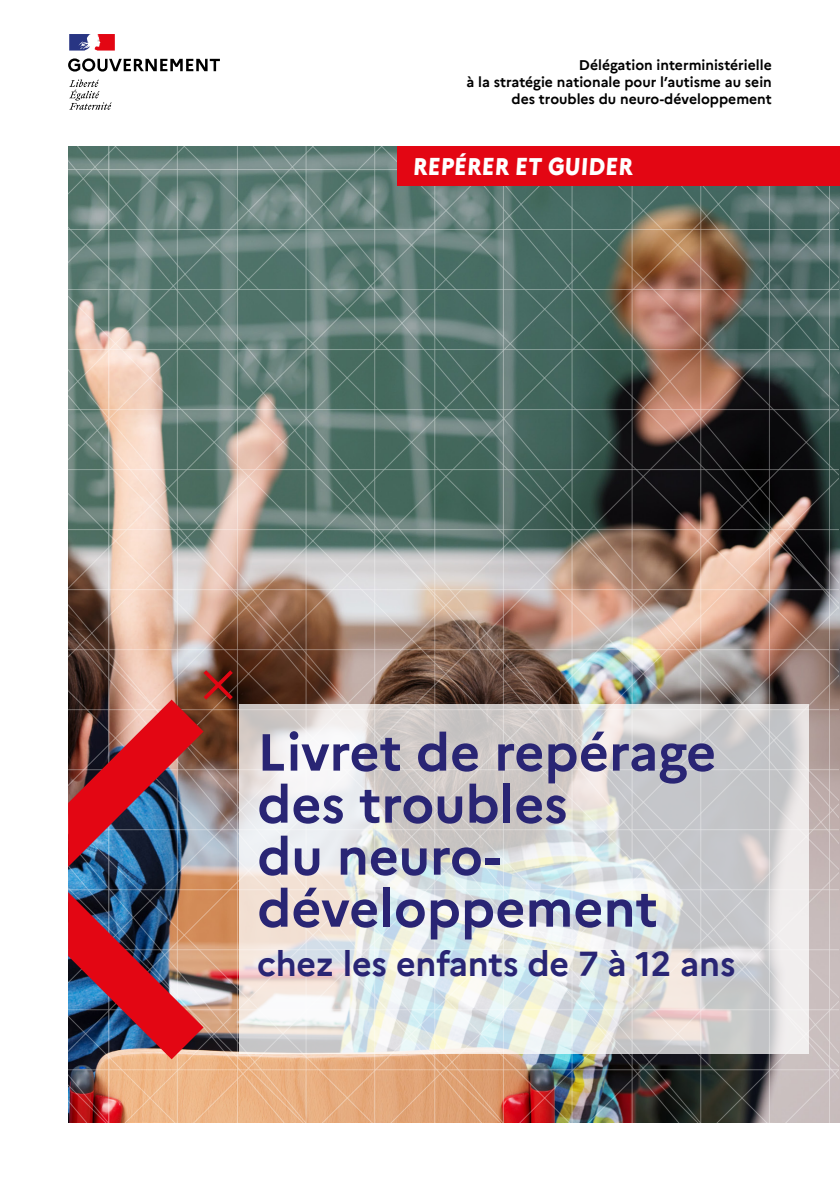
<style>
.page{position:relative;width:840px;height:1191px;background:#fff}
.page>*{position:absolute;margin:0;border:0;box-sizing:border-box;transform-origin:0 0}
.t1{font:700 52px/52px "Marianne";color:#292574}
.t2{font:700 34px "Marianne";letter-spacing:-.005em;color:#292574}
.t3{font:800 24px "Marianne";color:#fff;scale:.9 1}
.t4{font:700 14px/16.8px "Marianne";color:#000;text-align:right}
</style>
<div class="page">
<img style="left:68px;top:146px;width:769px;height:977px">
<div style="left:397px;top:146px;width:442px;height:40px;background:#e30613"></div>
<svg style="left:68px;top:58px;width:152px;height:14px"></svg>
<svg style="left:69px;top:34px;width:46px;height:17px"></svg>
<svg style="left:69px;top:79px;width:43px;height:31px"></svg>
<img style="left:68px;top:699px;width:135px;height:360px">
<svg style="left:203px;top:670px;width:30px;height:29px"></svg>
<svg style="left:239px;top:704px;width:569px;height:349px;background:#dcdcdb"></svg>
<p class="t4" style="left:466px;top:55px;width:307px">Délégation interministérielle<br>à la stratégie nationale pour l’autisme au sein des troubles du neuro-développement</p>
<h3 class="t3" style="left:412px;top:148px;width:249px">REPÉRER ET GUIDER</h3>
<h1 class="t1" style="left:257px;top:722px;width:460px">Livret de repérage des troubles<br>du neuro&shy;développement</h1>
<h2 class="t2" style="left:257px;top:938px;width:479px">chez les enfants de 7 à 12 ans</h2>
</div>
